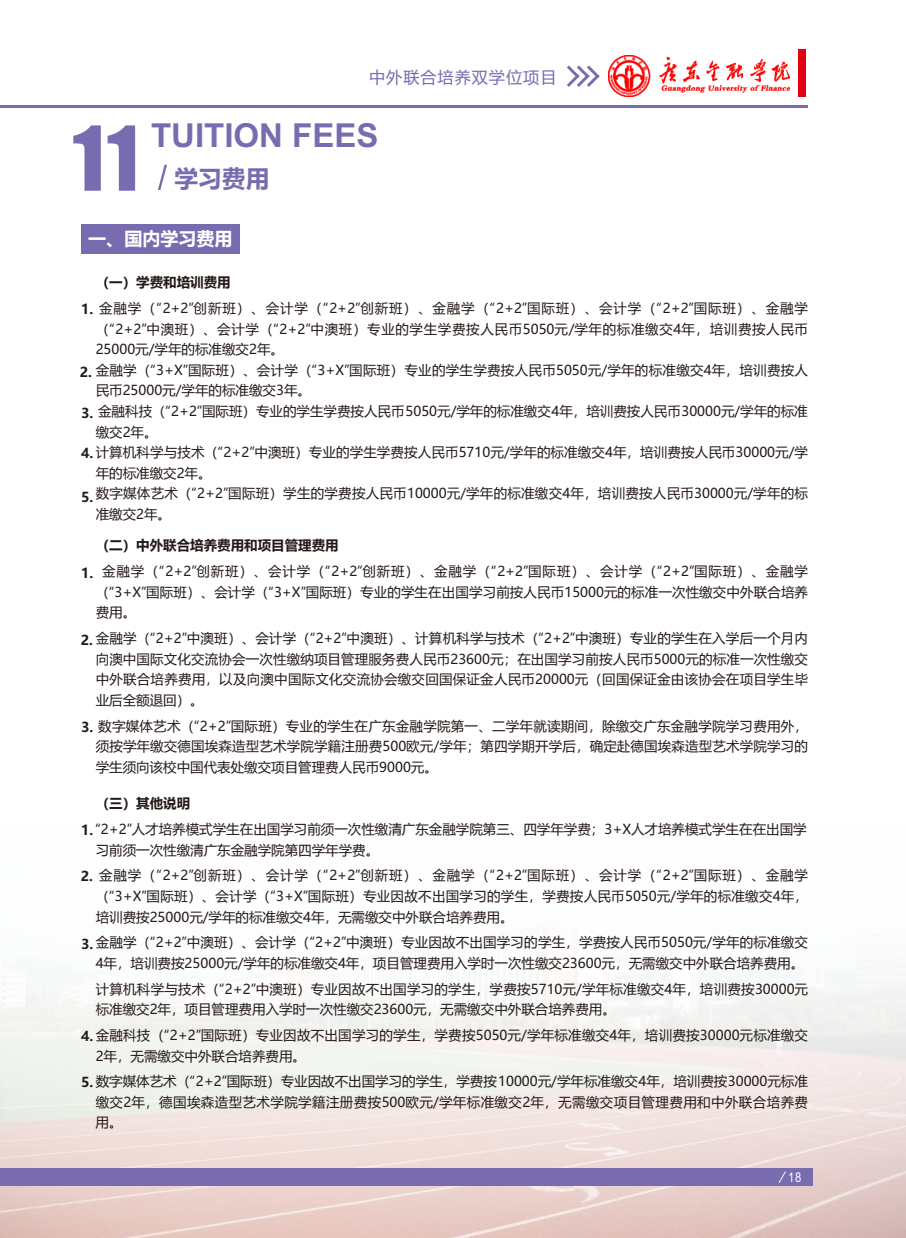
<style>
.page{position:relative;width:906px;height:1238px;background:#fff}
.page>*{position:absolute;margin:0;border:0;box-sizing:border-box;transform-origin:0 0}
.t1{font:82.5px "Impact";color:#796baf}
.t2{font:700 33px "Arial";color:#796baf}
.t3{font:700 23.7px "Microsoft Ya Hei";color:#796baf}
.t4{font:700 18px "Microsoft Ya Hei";color:#fff}
.t5{font:16.2px "Microsoft Ya Hei";letter-spacing:.06em;color:#796baf}
.t6{font:13.65px "Arial Narrow";color:#fff}
.t7{font:13.5px/20.5px "Microsoft Ya Hei";color:#231916}
.t8{font:13.5px/20.5px "Microsoft Ya Hei";letter-spacing:.02em;color:#231916}
.t9{font:700 13.5px "Microsoft Ya Hei";color:#231916}
.s1{font-weight:700}
</style>
<div class="page">
<div style="left:798px;top:49px;width:7px;height:48px;background:#e60013"></div>
<svg style="left:567px;top:65px;width:32px;height:22px"></svg>
<hr style="left:0;top:105px;width:808px;height:3px;background:#796baf">
<svg style="left:158px;top:165px;width:9px;height:25px"></svg>
<div style="left:81px;top:224px;width:158px;height:30px;background:#796baf"></div>
<img style="left:659px;top:56px;width:131px;height:37px">
<img style="left:609px;top:56px;width:42px;height:40px">
<div style="left:0;top:1168px;width:812px;height:17px;background:#796baf"></div>
<svg style="left:779px;top:1171px;width:7px;height:11px"></svg>
<h1 class="t1" style="left:73px;top:125px;width:67px">11</h1>
<p class="t5" style="left:369px;top:70px;width:189px">中外联合培养双学位项目</p>
<h2 class="t2" style="left:151px;top:123px;width:229px">TUITION FEES</h2>
<h3 class="t3" style="left:174px;top:168px;width:96px">学习费用</h3>
<h3 class="t4" style="left:88px;top:231px;width:145px">一、国内学习费用</h3>
<p class="t9" style="left:96px;top:276px;width:136px">（一）学费和培训费用</p>
<p class="t7" style="left:96px;top:299px;width:714px">金融学（“2+2”创新班）、会计学（“2+2”创新班）、金融学（“2+2”国际班）、会计学（“2+2”国际班）、金融学（“2+2”中澳班）、会计学（“2+2”中澳班）专业的学生学费按人民币5050元/学年的标准缴交4年，培训费按人民币25000元/学年的标准缴交2年。<br>金融学（“3+X”国际班）、会计学（“3+X”国际班）专业的学生学费按人民币5050元/学年的标准缴交4年，培训费按人民币25000元/学年的标准缴交3年。<br>金融科技（“2+2”国际班）专业的学生学费按人民币5050元/学年的标准缴交4年，培训费按人民币30000元/学年的标准缴交2年。</p>
<p class="t7" style="left:96px;top:443px;width:714px;text-indent:-15px"><span class="s1">4.</span> 计算机科学与技术（“2+2”中澳班）专业的学生学费按人民币5710元/学年的标准缴交4年，培训费按人民币30000元/学年的标准缴交2年。<br>数字媒体艺术（“2+2”国际班）学生的学费按人民币10000元/学年的标准缴交4年，培训费按人民币30000元/学年的标准缴交2年。</p>
<p class="t9" style="left:81px;top:303px;width:14px">1.</p>
<p class="t9" style="left:80px;top:366px;width:14px">2.</p>
<p class="t9" style="left:81px;top:407px;width:14px">3.</p>
<p class="t9" style="left:81px;top:490px;width:14px">5.</p>
<p class="t9" style="left:96px;top:539px;width:244px">（二）中外联合培养费用和项目管理费用</p>
<p class="t7" style="left:96px;top:562px;width:714px;text-align:justify;text-indent:6px">金融学（“2+2”创新班）、会计学（“2+2”创新班）、金融学（“2+2”国际班）、会计学（“2+2”国际班）、金融学（“3+X”国际班）、会计学（“3+X”国际班）专业的学生在出国学习前按人民币15000元的标准一次性缴交中外联合培养费用。</p>
<p class="t7" style="left:96px;top:629px;width:714px;text-align:justify">金融学（“2+2”中澳班）、会计学（“2+2”中澳班）、计算机科学与技术（“2+2”中澳班）专业的学生在入学后一个月内向澳中国际文化交流协会一次性缴纳项目管理服务费人民币23600元；在出国学习前按人民币5000元的标准一次性缴交中外联合培养费用，以及向澳中国际文化交流协会缴交回国保证金人民币20000元（回国保证金由该协会在项目学生毕业后全额退回）。</p>
<p class="t7" style="left:96px;top:716px;width:714px;text-align:justify;text-indent:-15px"><span class="s1">3.</span> 数字媒体艺术（“2+2”国际班）专业的学生在广东金融学院第一、二学年就读期间，除缴交广东金融学院学习费用外，须按学年缴交德国埃森造型艺术学院学籍注册费500欧元/学年；第四学期开学后，确定赴德国埃森造型艺术学院学习的学生须向该校中国代表处缴交项目管理费人民币9000元。</p>
<p class="t9" style="left:81px;top:566px;width:14px">1.</p>
<p class="t9" style="left:81px;top:633px;width:14px">2.</p>
<p class="t9" style="left:96px;top:797px;width:96px">（三）其他说明</p>
<p class="t7" style="left:96px;top:820px;width:712px;text-indent:-15px"><span class="s1">1.</span> “2+2”人才培养模式学生在出国学习前须一次性缴清广东金融学院第三、四学年学费；3+X人才培养模式学生在在出国学习前须一次性缴清广东金融学院第四学年学费。</p>
<p class="t7" style="left:96px;top:866px;width:714px;text-align:justify">金融学（“2+2”创新班）、会计学（“2+2”创新班）、金融学（“2+2”国际班）、会计学（“2+2”国际班）、金融学（“3+X”国际班）、会计学（“3+X”国际班）专业因故不出国学习的学生，学费按人民币5050元/学年的标准缴交4年，培训费按25000元/学年的标准缴交4年，无需缴交中外联合培养费用。</p>
<p class="t7" style="left:96px;top:933px;width:714px">金融学（“2+2”中澳班）、会计学（“2+2”中澳班）专业因故不出国学习的学生，学费按人民币5050元/学年的标准缴交<br>4年，培训费按25000元/学年的标准缴交4年，项目管理费用入学时一次性缴交23600元，无需缴交中外联合培养费用。</p>
<p class="t7" style="left:96px;top:979px;width:714px">计算机科学与技术（“2+2”中澳班）专业因故不出国学习的学生，学费按5710元/学年标准缴交4年，培训费按30000元标准缴交2年，项目管理费用入学时一次性缴交23600元，无需缴交中外联合培养费用。</p>
<p class="t8" style="left:96px;top:1025px;width:714px">金融科技（“2+2”国际班）专业因故不出国学习的学生，学费按5050元/学年标准缴交4年，培训费按30000元标准缴交<br>2年，无需缴交中外联合培养费用。</p>
<p class="t7" style="left:96px;top:1072px;width:714px;text-align:justify;text-indent:-15px"><span class="s1">5.</span> 数字媒体艺术（“2+2”国际班）专业因故不出国学习的学生，学费按10000元/学年标准缴交4年，培训费按30000元标准缴交2年，德国埃森造型艺术学院学籍注册费按500欧元/学年标准缴交2年，无需缴交项目管理费用和中外联合培养费用。</p>
<p class="t9" style="left:81px;top:870px;width:14px">2.</p>
<p class="t9" style="left:81px;top:937px;width:14px">3.</p>
<p class="t9" style="left:81px;top:1030px;width:14px">4.</p>
<p class="t6" style="left:788px;top:1171px;width:15px">18</p>
</div>
